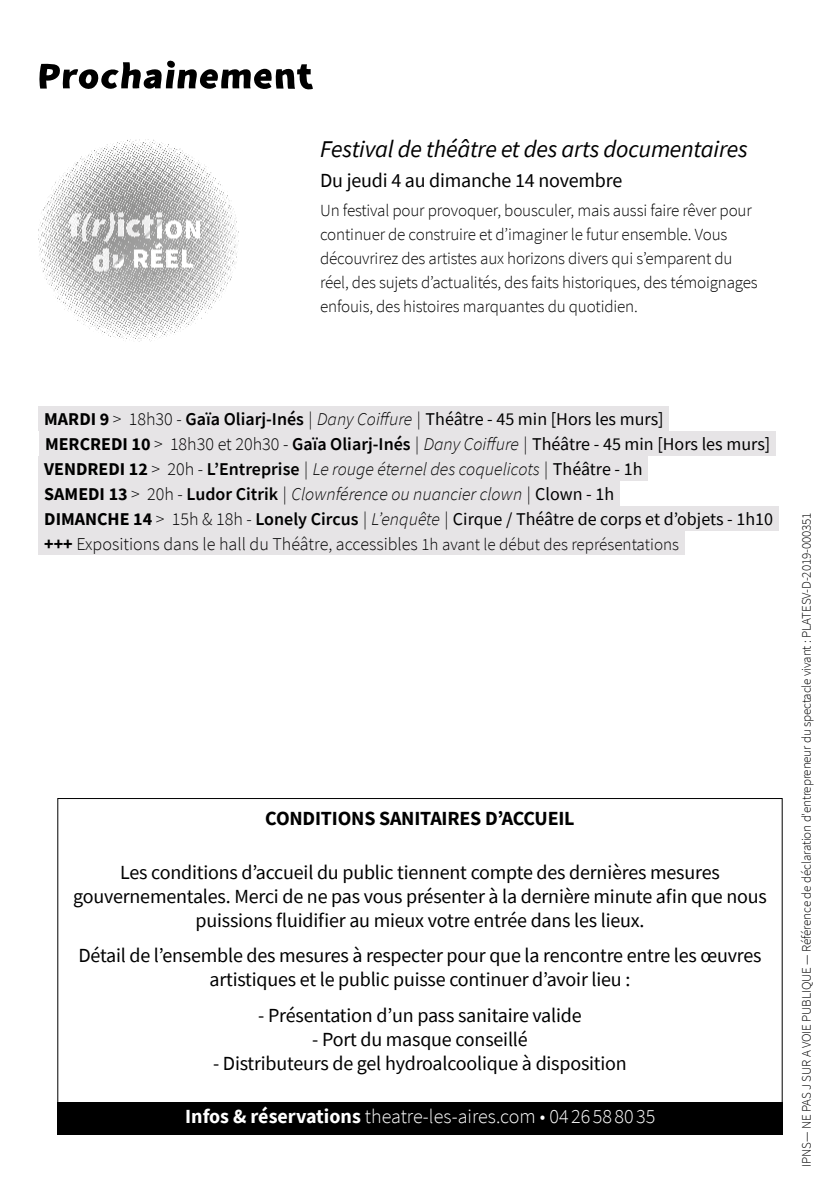
<style>
.page{position:relative;width:840px;height:1191px;background:#fff}
.page>*{position:absolute;margin:0;border:0;box-sizing:border-box;transform-origin:0 0}
.t1{font:italic 24px "Source Sans Pro";letter-spacing:-.01em;color:#000}
.t2{font:20px/24px "Source Sans Pro";letter-spacing:-.01em;color:#000;text-align:center}
.t3{font:300 20px "Source Sans Pro";color:#fff}
.t4{font:700 20px "Source Sans Pro";letter-spacing:-.01em;color:#000}
.t5{font:300 18px/24.8px "Source Sans Pro";color:#000}
.t6{font:18px/24.8px "Source Sans Pro";color:#000}
.t7{font:300 17px/24px "Source Sans Pro";letter-spacing:-.01em;color:#000}
.t8{font:300 13px "Source Sans Pro";letter-spacing:-.01em;color:#000}
.s1{font-weight:700}
.s2{font-weight:300}
.s3{font-weight:600}
.s4{font-weight:300;font-style:italic}
.s5{font-style:italic}
.s6{font-weight:400}
.s7{font-size:17px}
</style>
<div class="page">
<div style="left:57px;top:1102px;width:725px;height:32px;background:#000"></div>
<svg style="left:39px;top:60px;width:274px;height:30px"></svg>
<img style="left:38px;top:139px;width:201px;height:203px">
<div style="left:39px;top:456px;width:608px;height:25px;background:#e6e4e6"></div>
<div style="left:39px;top:481px;width:580px;height:24px;background:#e6e4e6"></div>
<div style="left:39px;top:505px;width:739px;height:25px;background:#e6e4e6"></div>
<div style="left:39px;top:530px;width:645px;height:25px;background:#e6e4e6"></div>
<div style="left:39px;top:406px;width:630px;height:25px;background:#e6e4e6"></div>
<div style="left:39px;top:431px;width:736px;height:25px;background:#e6e4e6"></div>
<p class="t1" style="left:320px;top:134px;width:429px">Festival de théâtre et des arts documentaires</p>
<p class="t2" style="left:320px;top:168px;width:303px">Du jeudi 4 au dimanche 14 novembre</p>
<p class="t7" style="left:320px;top:198px;width:439px">Un festival pour provoquer, bousculer, mais aussi faire rêver pour continuer de construire et d’imaginer le futur ensemble. Vous découvrirez des artistes aux horizons divers qui s’emparent du réel, des sujets d’actualités, des faits historiques, des témoignages enfouis, des histoires marquantes du quotidien.</p>
<p class="t6" style="left:44px;top:407px;width:727px"><span class="s1">MARDI 9</span> <span class="s2">&gt; 18h30 -</span> <span class="s3">Gaïa Oliarj-Inés</span> <span class="s2">|</span> <span class="s4">Dany Coiffure</span> <span class="s2">|</span> Théâtre - 45 min [Hors les murs]<br><span class="s1">MERCREDI 10</span> <span class="s2">&gt; 18h30 et 20h30 -</span> <span class="s3">Gaïa Oliarj-Inés</span> <span class="s2">|</span> <span class="s4">Dany Coiffure</span> <span class="s2">|</span> Théâtre - 45 min [Hors les murs]</p>
<p class="t5" style="left:44px;top:457px;width:729px"><span class="s1">VENDREDI 12</span> &gt; 20h - <span class="s3">L’Entreprise</span> | <span class="s5">Le rouge éternel des coquelicots</span> | <span class="s6">Théâtre - 1h<br></span><span class="s1">SAMEDI 13</span> &gt; 20h - <span class="s3">Ludor Citrik</span> | <span class="s5">Clownférence ou nuancier clown</span> | <span class="s6">Clown - 1h<br></span><span class="s1">DIMANCHE 14</span> &gt; 15h &amp; 18h - <span class="s3">Lonely Circus</span> | <span class="s5">L’enquête</span> | <span class="s6">Cirque / Théâtre de corps et d’objets - 1h10 </span><span class="s1">+++</span> Expositions dans le hall du Théâtre, accessibles <span class="s7">1h avant le début des représentations</span></p>
<p class="t4" style="left:265px;top:805px;width:311px">CONDITIONS SANITAIRES D’ACCUEIL</p>
<p class="t2" style="left:73px;top:860px;width:695px">Les conditions d’accueil du public tiennent compte des dernières mesures gouvernementales. Merci de ne pas vous présenter à la dernière minute afin que nous puissions fluidifier au mieux votre entrée dans les lieux.</p>
<p class="t2" style="left:78px;top:943px;width:684px">Détail de l’ensemble des mesures à respecter pour que la rencontre entre les œuvres artistiques et le public puisse continuer d’avoir lieu :</p>
<p class="t2" style="left:258px;top:1003px;width:324px">- Présentation d’un pass sanitaire valide</p>
<p class="t2" style="left:312px;top:1027px;width:217px">- Port du masque conseillé</p>
<p class="t2" style="left:213px;top:1051px;width:415px">- Distributeurs de gel hydroalcoolique à disposition</p>
<p class="t3" style="left:185px;top:1104px;width:471px"><span class="s1">Infos &amp; réservations</span> theatre-les-aires.com • 04 26 58 80 35</p>
<p class="t8" style="left:798px;top:1166px;width:655px;rotate:-90deg">IPNS— NE PAS J SUR A VOIE PUBLIQUE — Référence de déclaration d'entrepreneur du spectacle vivant : PLATESV-D-2019-000351</p>
</div>
